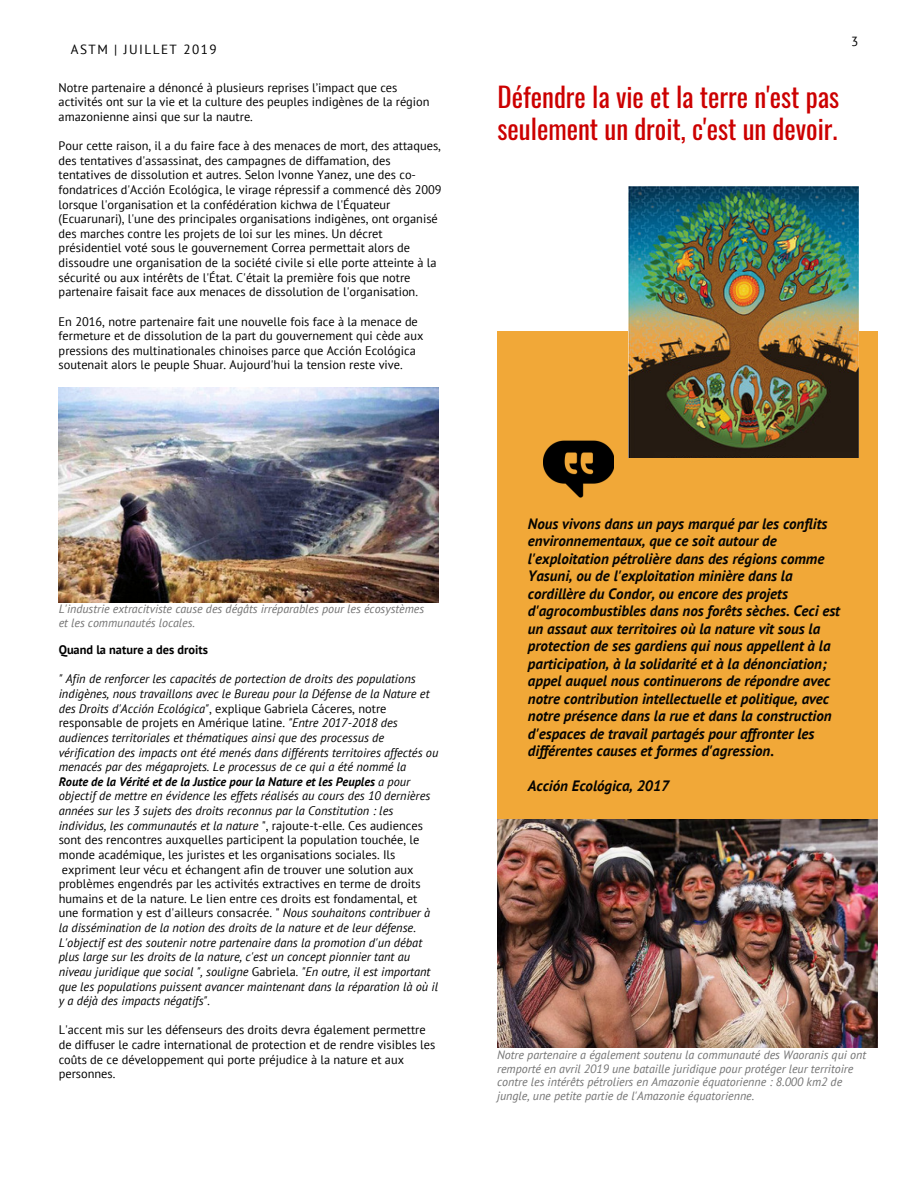
<style>
.page{position:relative;width:918px;height:1188px;background:#fff}
.page>*{position:absolute;margin:0;border:0;box-sizing:border-box;transform-origin:0 0}
.t1{font:27px/31.5px "Oswald";color:#c00}
.t2{font:italic 700 15px/17.5px "PT Sans";color:#000}
.t3{font:13.2px "PT Sans";letter-spacing:.11em;color:#000}
.t4{font:italic 12.3px/14.7px "PT Sans";color:#000}
.t5{font:12.3px/14.7px "PT Sans";color:#000}
.t6{font:700 12.3px "PT Sans";color:#000}
.t7{font:italic 12px/13.5px "PT Sans";color:#737373}
.s1{font-family:"Playfair Display";font-size:13.95px;color:#fff}
.s2{font-style:normal}
.s3{font-weight:700}
</style>
<div class="page">
<div style="left:497px;top:332px;width:380px;height:496px;background:#f1a838"></div>
<img style="left:543px;top:440px;width:71px;height:58px">
<img style="left:497px;top:819px;width:381px;height:228px">
<img style="left:628px;top:186px;width:231px;height:271px">
<img style="left:59px;top:388px;width:380px;height:214px">
<p class="t3" style="left:58px;top:40px;width:160px"><span class="s1">18</span>ASTM | JUILLET 2019</p>
<p class="t5" style="left:59px;top:80px;width:373px">Notre partenaire a dénoncé à plusieurs reprises l’impact que ces activités ont sur la vie et la culture des peuples indigènes de la région amazonienne ainsi que sur la nautre.</p>
<p class="t5" style="left:59px;top:138px;width:385px">Pour cette raison, il a du faire face à des menaces de mort, des attaques, des tentatives d'assassinat, des campagnes de diffamation, des tentatives de dissolution et autres. Selon Ivonne Yanez, une des co&shy;fondatrices d'Acción Ecológica, le virage répressif a commencé dès 2009 lorsque l'organisation et la confédération kichwa de l'Équateur (Ecuarunari), l'une des principales organisations indigènes, ont organisé des marches contre les projets de loi sur les mines. Un décret présidentiel voté sous le gouvernement Correa permettait alors de dissoudre une organisation de la société civile si elle porte atteinte à la sécurité ou aux intérêts de l'État. C'était la première fois que notre partenaire faisait face aux menaces de dissolution de l'organisation.</p>
<p class="t5" style="left:59px;top:314px;width:366px">En 2016, notre partenaire fait une nouvelle fois face à la menace de fermeture et de dissolution de la part du gouvernement qui cède aux pressions des multinationales chinoises parce que Acción Ecológica soutenait alors le peuple Shuar. Aujourd'hui la tension reste vive.</p>
<p class="t3" style="left:851px;top:33px;width:9px">3</p>
<h1 class="t1" style="left:497px;top:80px;width:343px">Défendre la vie et la terre n'est pas seulement un droit, c'est un devoir.</h1>
<p class="t7" style="left:59px;top:602px;width:367px">L'industrie extracitviste cause des dégâts irréparables pour les écosystèmes et les communautés locales.</p>
<p class="t6" style="left:59px;top:642px;width:151px">Quand la nature a des droits</p>
<p class="t4" style="left:59px;top:671px;width:381px">" Afin de renforcer les capacités de portection de droits des populations indigènes, nous travaillons avec le Bureau pour la Défense de la Nature et des Droits d'Acción Ecológica"<span class="s2">, explique Gabriela Cáceres, notre responsable de projets en Amérique latine.</span> "Entre 2017-2018 des audiences territoriales et thématiques ainsi que des processus de vérification des impacts ont été menés dans différents territoires affectés ou menacés par des mégaprojets. Le processus de ce qui a été nommé la <span class="s3">Route de la Vérité et de la Justice pour la Nature et les Peuples</span> a pour objectif de mettre en évidence les effets réalisés au cours des 10 dernières années sur les 3 sujets des droits reconnus par la Constitution : les individus, les communautés et la nature <span class="s2">", rajoute-t-elle. Ces audiences sont des rencontres auxquelles participent la population touchée, le monde académique, les juristes et les organisations sociales. Ils expriment leur vécu et échangent afin de trouver une solution aux problèmes engendrés par les activités extractives en terme de droits humains et de la nature. Le lien entre ces droits est fondamental, et une formation y est d'ailleurs consacrée. "</span> Nous souhaitons contribuer à la dissémination de la notion des droits de la nature et de leur défense.<br>L'objectif est des soutenir notre partenaire dans la promotion d'un débat plus large sur les droits de la nature, c'est un concept pionnier tant au niveau juridique que social ", souligne <span class="s2">Gabriela</span>. "En outre, il est important que les populations puissent avancer maintenant dans la réparation là où il y a déjà des impacts négatifs".</p>
<p class="t5" style="left:59px;top:1022px;width:378px">L'accent mis sur les défenseurs des droits devra également permettre de diffuser le cadre international de protection et de rendre visibles les coûts de ce développement qui porte préjudice à la nature et aux personnes.</p>
<p class="t2" style="left:528px;top:514px;width:314px">Nous vivons dans un pays marqué par les conflits environnementaux, que ce soit autour de l'exploitation pétrolière dans des régions comme Yasuni, ou de l'exploitation minière dans la cordillère du Condor, ou encore des projets d'agrocombustibles dans nos forêts sèches. Ceci est un assaut aux territoires où la nature vit sous la protection de ses gardiens qui nous appellent à la participation, à la solidarité et à la dénonciation; appel auquel nous continuerons de répondre avec notre contribution intellectuelle et politique, avec notre présence dans la rue et dans la construction d'espaces de travail partagés pour affronter les différentes causes et formes d'agression.</p>
<p class="t2" style="left:528px;top:777px;width:143px">Acción Ecológica, 2017</p>
<p class="t7" style="left:497px;top:1048px;width:370px">Notre partenaire a également soutenu la communauté des Waoranis qui ont remporté en avril 2019 une bataille juridique pour protéger leur territoire contre les intérêts pétroliers en Amazonie équatorienne : 8.000 km2 de jungle, une petite partie de l'Amazonie équatorienne.</p>
</div>
